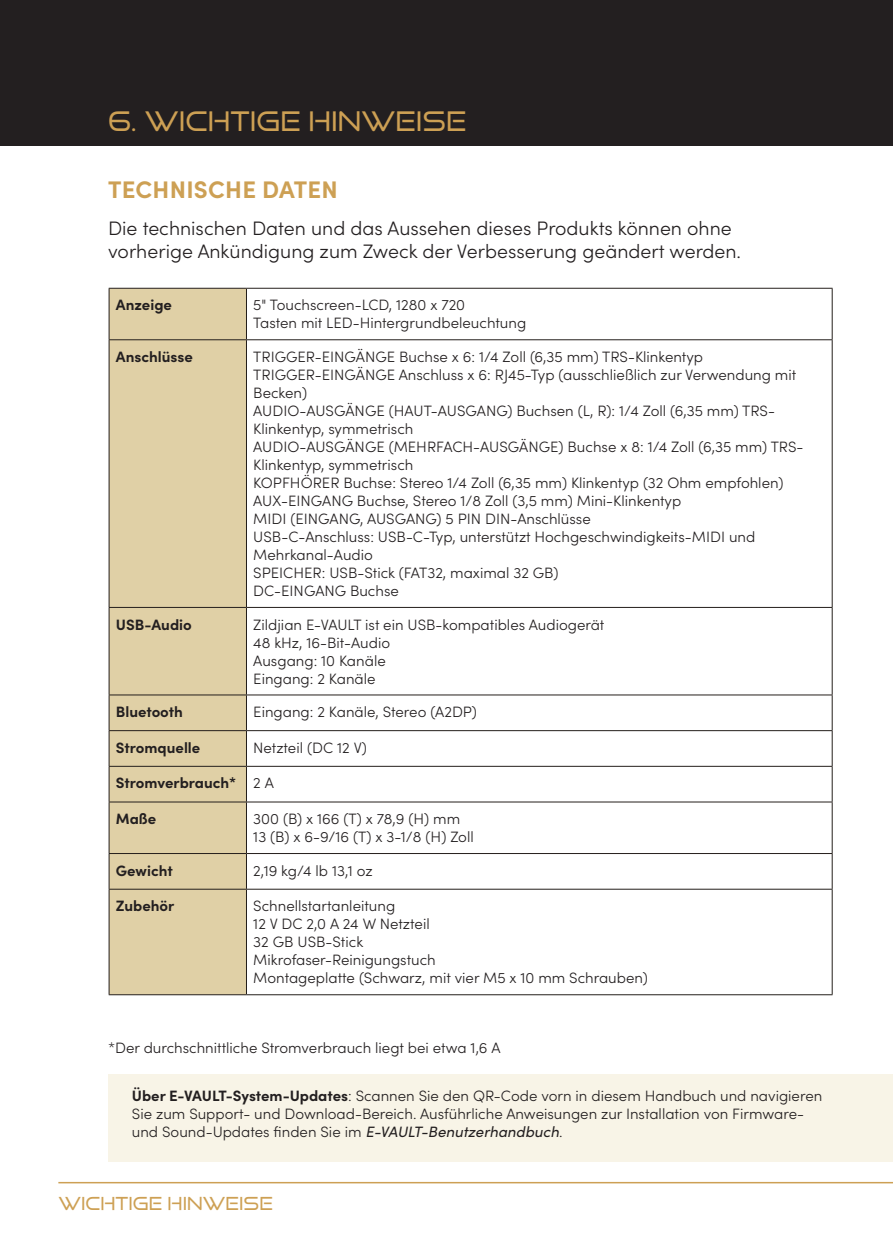
<style>
.page{position:relative;width:893px;height:1260px;background:#fff}
.page>*{position:absolute;margin:0;border:0;box-sizing:border-box;transform-origin:0 0}
.t1{font:27px "Good Times Bk";color:#cda054}
.t2{font:700 24px "Sofia Pro";letter-spacing:.01em;color:#cda054}
.t3{font:300 19.5px/23.4px "Sofia Pro";color:#231f20}
.t4{font:18px "Good Times Bk";color:#cda054}
.t5{font:300 15px/18px "Sofia Pro";color:#231f20}
.t6{font:700 15px "Sofia Pro";color:#231f20}
.s1{font-weight:300}
.s2{font-weight:700}
.s3{font-weight:400;font-style:italic}
</style>
<div class="page">
<div style="left:0;top:0;width:892px;height:146px;background:#231f20"></div>
<hr style="left:58px;top:1181px;width:834px;height:2px;background:#cda054">
<div style="left:109px;top:289px;width:137px;height:705px;background:#e0d0a6"></div>
<svg style="left:247px;top:731px;width:584px;height:159px"></svg>
<svg style="left:247px;top:766px;width:584px;height:122px"></svg>
<hr style="left:109px;top:288px;width:137px;height:1px;background:#241e1b">
<hr style="left:109px;top:339px;width:137px;height:1px;background:#241e1b">
<hr style="left:109px;top:607px;width:137px;height:1px;background:#241e1b">
<hr style="left:109px;top:694px;width:137px;height:1px;background:#241e1b">
<hr style="left:109px;top:730px;width:137px;height:1px;background:#241e1b">
<hr style="left:246px;top:288px;width:586px;height:1px;background:#241e1b">
<hr style="left:246px;top:288px;width:1px;height:51px;background:#241e1b">
<hr style="left:831px;top:288px;width:1px;height:51px;background:#241e1b">
<hr style="left:246px;top:339px;width:586px;height:1px;background:#241e1b">
<hr style="left:246px;top:340px;width:1px;height:267px;background:#241e1b">
<hr style="left:831px;top:340px;width:1px;height:267px;background:#241e1b">
<hr style="left:246px;top:607px;width:586px;height:1px;background:#241e1b">
<hr style="left:246px;top:607px;width:1px;height:87px;background:#241e1b">
<hr style="left:831px;top:607px;width:1px;height:87px;background:#241e1b">
<hr style="left:246px;top:694px;width:586px;height:1px;background:#241e1b">
<hr style="left:246px;top:695px;width:1px;height:35px;background:#241e1b">
<hr style="left:831px;top:695px;width:1px;height:35px;background:#241e1b">
<hr style="left:246px;top:730px;width:586px;height:1px;background:#241e1b">
<hr style="left:246px;top:731px;width:1px;height:35px;background:#241e1b">
<hr style="left:831px;top:731px;width:1px;height:35px;background:#241e1b">
<hr style="left:246px;top:766px;width:1px;height:35px;background:#241e1b">
<hr style="left:831px;top:766px;width:1px;height:35px;background:#241e1b">
<hr style="left:246px;top:802px;width:1px;height:51px;background:#241e1b">
<hr style="left:831px;top:802px;width:1px;height:51px;background:#241e1b">
<hr style="left:246px;top:853px;width:1px;height:35px;background:#241e1b">
<hr style="left:831px;top:853px;width:1px;height:35px;background:#241e1b">
<hr style="left:246px;top:889px;width:1px;height:105px;background:#241e1b">
<hr style="left:831px;top:889px;width:1px;height:105px;background:#241e1b">
<hr style="left:108px;top:288px;width:1px;height:51px;background:#241e1b">
<hr style="left:108px;top:340px;width:1px;height:267px;background:#241e1b">
<hr style="left:108px;top:607px;width:1px;height:87px;background:#241e1b">
<hr style="left:108px;top:695px;width:1px;height:35px;background:#241e1b">
<hr style="left:108px;top:731px;width:1px;height:35px;background:#241e1b">
<hr style="left:109px;top:765px;width:137px;height:1px;background:#241e1b">
<hr style="left:108px;top:766px;width:1px;height:35px;background:#241e1b">
<hr style="left:246px;top:765px;width:586px;height:1px;background:#241e1b">
<hr style="left:109px;top:801px;width:137px;height:1px;background:#241e1b">
<hr style="left:108px;top:802px;width:1px;height:51px;background:#241e1b">
<hr style="left:246px;top:801px;width:586px;height:1px;background:#241e1b">
<hr style="left:109px;top:853px;width:137px;height:1px;background:#241e1b">
<hr style="left:108px;top:853px;width:1px;height:35px;background:#241e1b">
<hr style="left:246px;top:853px;width:586px;height:1px;background:#241e1b">
<hr style="left:109px;top:888px;width:137px;height:1px;background:#241e1b">
<hr style="left:108px;top:889px;width:1px;height:105px;background:#241e1b">
<hr style="left:246px;top:888px;width:586px;height:1px;background:#241e1b">
<hr style="left:109px;top:994px;width:137px;height:1px;background:#241e1b">
<hr style="left:246px;top:994px;width:586px;height:1px;background:#241e1b">
<div style="left:108px;top:1073px;width:784px;height:88px;background:#f8f4e7"></div>
<h1 class="t1" style="left:108px;top:105px;width:360px">6. WICHTIGE HINWEISE</h1>
<h2 class="t2" style="left:108px;top:171px;width:231px">TECHNISCHE DATEN</h2>
<h3 class="t3" style="left:108px;top:215px;width:634px">Die technischen Daten und das Aussehen dieses Produkts können ohne vorherige Ankündigung zum Zweck der Verbesserung geändert werden.</h3>
<p class="t6" style="left:116px;top:293px;width:58px">Anzeige</p>
<p class="t5" style="left:253px;top:295px;width:274px">5" Touchscreen-LCD, 1280 x 720<br>Tasten mit LED-Hintergrundbeleuchtung</p>
<p class="t6" style="left:116px;top:345px;width:79px">Anschlüsse</p>
<p class="t5" style="left:253px;top:347px;width:551px">TRIGGER-EINGÄNGE Buchse x 6: 1/4 Zoll (6,35 mm) TRS-Klinkentyp TRIGGER-EINGÄNGE Anschluss x 6: RJ45-Typ (ausschließlich zur Verwendung mit Becken)<br>AUDIO-AUSGÄNGE (HAUT-AUSGANG) Buchsen (L, R): 1/4 Zoll (6,35 mm) TRS-Klinkentyp, symmetrisch<br>AUDIO-AUSGÄNGE (MEHRFACH-AUSGÄNGE) Buchse x 8: 1/4 Zoll (6,35 mm) TRS-Klinkentyp, symmetrisch<br>KOPFHÖRER Buchse: Stereo 1/4 Zoll (6,35 mm) Klinkentyp (32 Ohm empfohlen)<br>AUX-EINGANG Buchse, Stereo 1/8 Zoll (3,5 mm) Mini-Klinkentyp<br>MIDI (EINGANG, AUSGANG) 5 PIN DIN-Anschlüsse<br>USB-C-Anschluss: USB-C-Typ, unterstützt Hochgeschwindigkeits-MIDI und Mehrkanal-Audio<br>SPEICHER: USB-Stick (FAT32, maximal 32 GB)<br>DC-EINGANG Buchse</p>
<p class="t6" style="left:116px;top:612px;width:77px">USB-Audio</p>
<p class="t5" style="left:253px;top:614px;width:352px">Zildjian E-VAULT ist ein USB-kompatibles Audiogerät<br>48 kHz, 16-Bit-Audio<br>Ausgang: 10 Kanäle<br>Eingang: 2 Kanäle</p>
<p class="t6" style="left:116px;top:700px;width:69px">Bluetooth</p>
<p class="t5" style="left:253px;top:702px;width:225px">Eingang: 2 Kanäle, Stereo (A2DP)</p>
<p class="t6" style="left:116px;top:736px;width:86px">Stromquelle</p>
<p class="t5" style="left:253px;top:737px;width:115px">Netzteil (DC 12 V)</p>
<p class="t6" style="left:116px;top:771px;width:159px">Stromverbrauch* <span class="s1">2 A</span></p>
<p class="t6" style="left:116px;top:807px;width:42px">Maße</p>
<p class="t5" style="left:253px;top:809px;width:222px">300 (B) x 166 (T) x 78,9 (H) mm<br>13 (B) x 6-9/16 (T) x 3-1/8 (H) Zoll</p>
<p class="t6" style="left:116px;top:858px;width:58px">Gewicht</p>
<p class="t5" style="left:253px;top:860px;width:121px">2,19 kg/4 lb 13,1 oz</p>
<p class="t6" style="left:116px;top:894px;width:60px">Zubehör</p>
<p class="t5" style="left:253px;top:896px;width:396px">Schnellstartanleitung<br>12 V DC 2,0 A 24 W Netzteil<br>32 GB USB-Stick<br>Mikrofaser-Reinigungstuch<br>Montageplatte (Schwarz, mit vier M5 x 10 mm Schrauben)</p>
<p class="t5" style="left:108px;top:1037px;width:394px">*Der durchschnittliche Stromverbrauch liegt bei etwa 1,6 A</p>
<p class="t5" style="left:132px;top:1086px;width:691px"><span class="s2">Über E-VAULT-System-Updates</span>: Scannen Sie den QR-Code vorn in diesem Handbuch und navigieren<br>Sie zum Support- und Download-Bereich. Ausführliche Anweisungen zur Installation von Firmware&shy;und Sound-Updates finden Sie im <span class="s3">E-VAULT-Benutzerhandbuch</span>.</p>
<p class="t4" style="left:58px;top:1192px;width:216px">WICHTIGE HINWEISE</p>
</div>
